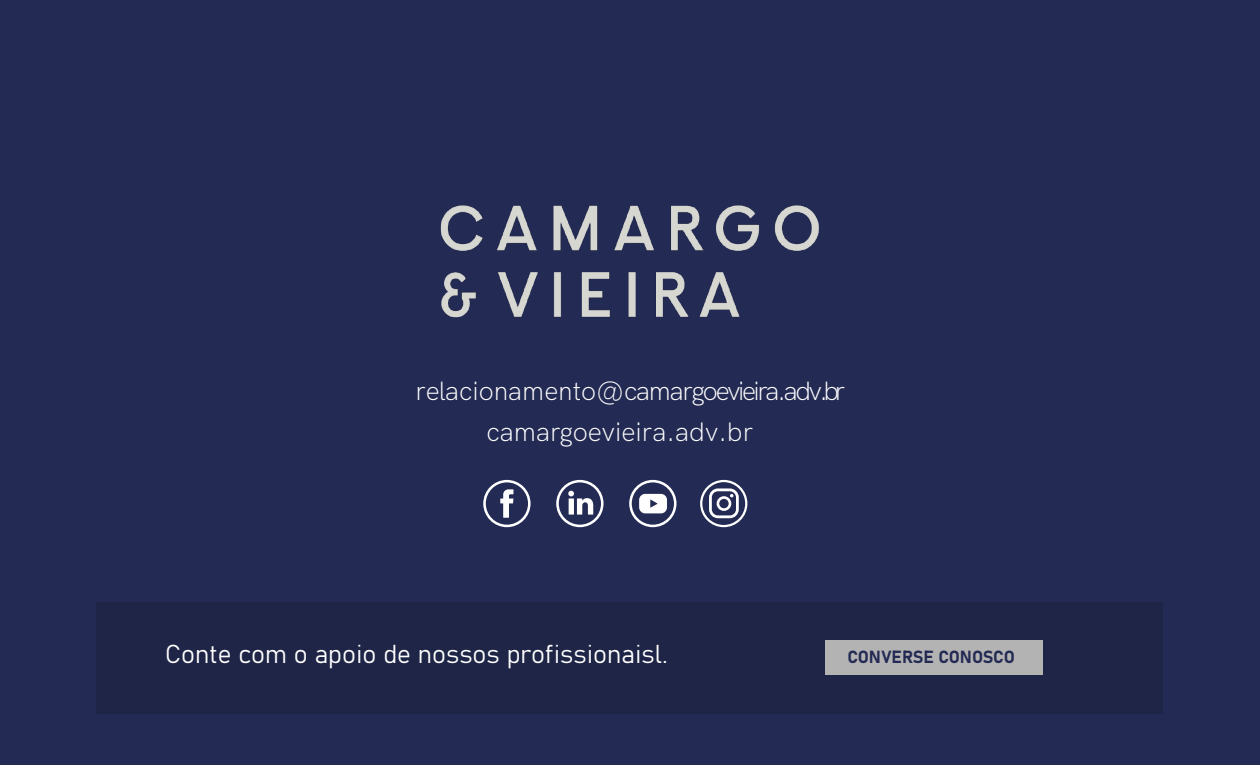
<style>
.page{position:relative;width:1260px;height:765px;background:#232a53}
.page>*{position:absolute;margin:0;border:0;box-sizing:border-box;transform-origin:0 0}
.t1{font:300 26.5px "HK Grotesk";color:#fff}
.t2{font:300 26.38px "HK Grotesk";letter-spacing:-.045em;color:#fff}
.t3{font:25.62px "Bahnschrift";color:#fff}
.t4{font:17.38px "Bahnschrift";letter-spacing:-.01em;color:#232a53}
</style>
<div class="page">
<img style="left:440px;top:205px;width:379px;height:113px">
<svg style="left:483px;top:480px;width:48px;height:47px"></svg>
<svg style="left:556px;top:480px;width:48px;height:47px"></svg>
<svg style="left:629px;top:480px;width:48px;height:47px"></svg>
<svg style="left:700px;top:480px;width:47px;height:47px"></svg>
<div style="left:96px;top:603px;width:1067px;height:111px;background:#1e2547"></div>
<div style="left:825px;top:640px;width:219px;height:36px;background:#b4b3b3"></div>
<p class="t2" style="left:415px;top:370px;width:431px">relacionamento@camargoevieira.adv.br</p>
<p class="t1" style="left:486px;top:411px;width:268px">camargoevieira.adv.br</p>
<p class="t3" style="left:165px;top:634px;width:504px">Conte com o apoio de nossos profissionaisl.</p>
<p class="t4" style="left:847px;top:644px;width:169px">CONVERSE CONOSCO</p>
</div>
